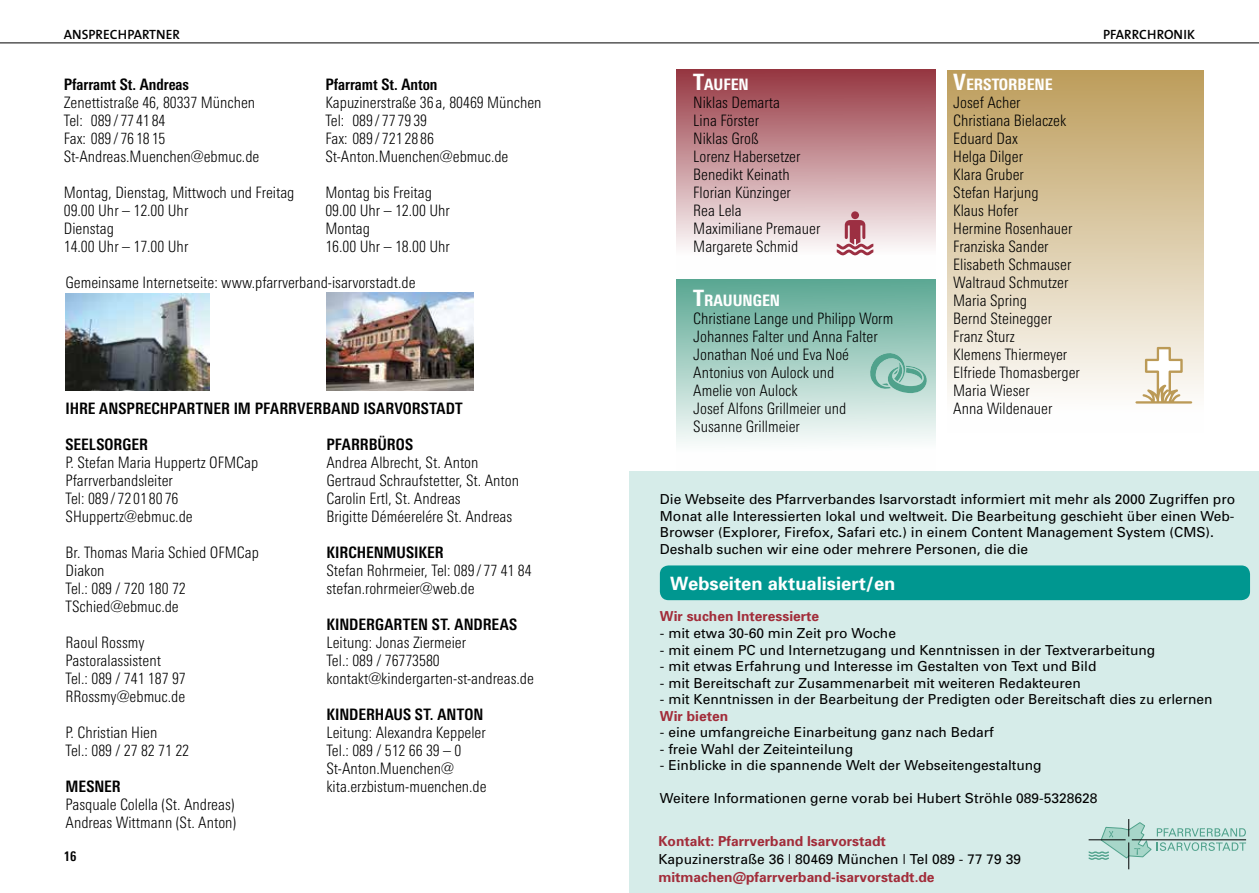
<style>
.page{position:relative;width:1259px;height:893px;background:#fff}
.page>*{position:absolute;margin:0;border:0;box-sizing:border-box;transform-origin:0 0}
.t1{font:700 18.3px "Univers";color:#fff}
.t2{font:300 condensed 15.75px/18px "Linotype Univers";color:#000}
.t3{font:700 condensed 15.75px "Linotype Univers";color:#000}
.t4{font:13.8px/16.5px "Univers";color:#000}
.t5{font:700 13.8px "Univers";color:#a22d3a}
.t6{font:600 13.5px "The Sans";color:#000}
.t7{font:700 condensed 13.5px "Linotype Univers";color:#000}
.s1{font-weight:800;font-size:22.5px;color:#fff}
.s2{font-weight:800;color:#fff}
</style>
<div class="page">
<hr style="left:0;top:43px;width:1259px;height:1px;background:#000">
<svg style="left:676px;top:69px;width:259px;height:211px"></svg>
<svg style="left:676px;top:280px;width:259px;height:164px;background:#a7d0c5"></svg>
<div style="left:946px;top:70px;width:257px;height:363px;background:linear-gradient(to bottom,#bd9d5b,#fff)"></div>
<img style="left:66px;top:293px;width:144px;height:97px">
<img style="left:326px;top:292px;width:148px;height:98px">
<div style="left:629px;top:471px;width:630px;height:422px;background:#d6ece9"></div>
<div style="left:660px;top:565px;width:590px;height:35px;background:#009790;border-radius:9px"></div>
<svg style="left:1088px;top:819px;width:158px;height:50px"></svg>
<svg style="left:1135px;top:347px;width:57px;height:57px"></svg>
<svg style="left:836px;top:211px;width:37px;height:45px;background:#d09fa7"></svg>
<div style="left:851px;top:211px;width:8px;height:8px;background:#9c2f42;border-radius:50%"></div>
<svg style="left:869px;top:351px;width:61px;height:42px;background:#92c4b7"></svg>
<p class="t6" style="left:64px;top:23px;width:118px">ANSPRECHPARTNER</p>
<p class="t6" style="left:1103px;top:23px;width:94px">PFARRCHRONIK</p>
<p class="t2" style="left:693px;top:75px;width:129px"><span class="s1">T</span><span class="s2">AUFEN<br></span>Niklas Demarta<br>Lina Förster<br>Niklas Groß<br>Lorenz Habersetzer<br>Benedikt Keinath<br>Florian Künzinger<br>Rea Lela<br>Maximiliane Premauer<br>Margarete Schmid</p>
<p class="t2" style="left:693px;top:291px;width:201px"><span class="s1">T</span><span class="s2">RAUUNGEN<br></span>Christiane Lange und Philipp Worm<br>Johannes Falter und Anna Falter<br>Jonathan Noé und Eva Noé<br>Antonius von Aulock und<br>Amelie von Aulock<br>Josef Alfons Grillmeier und<br>Susanne Grillmeier</p>
<p class="t2" style="left:953px;top:75px;width:128px"><span class="s1">V</span><span class="s2">ERSTORBENE<br></span>Josef Acher<br>Christiana Bielaczek<br>Eduard Dax<br>Helga Dilger<br>Klara Gruber<br>Stefan Harjung<br>Klaus Hofer<br>Hermine Rosenhauer<br>Franziska Sander<br>Elisabeth Schmauser<br>Waltraud Schmutzer<br>Maria Spring<br>Bernd Steinegger<br>Franz Sturz<br>Klemens Thiermeyer<br>Elfriede Thomasberger<br>Maria Wieser<br>Anna Wildenauer</p>
<p class="t3" style="left:64px;top:75px;width:127px">Pfarramt St. Andreas</p>
<p class="t2" style="left:64px;top:93px;width:197px">Zenettistraße 46, 80337 München<br>Tel: 089 / 77 41 84<br>Fax: 089 / 76 18 15<br>St-Andreas.Muenchen@ebmuc.de</p>
<p class="t2" style="left:64px;top:183px;width:232px">Montag, Dienstag, Mittwoch und Freitag<br>09.00 Uhr – 12.00 Uhr<br>Dienstag<br>14.00 Uhr – 17.00 Uhr</p>
<p class="t3" style="left:325px;top:75px;width:114px">Pfarramt St. Anton</p>
<p class="t2" style="left:325px;top:94px;width:218px">Kapuzinerstraße 36 a, 80469 München<br>Tel: 089 / 77 79 39<br>Fax: 089 / 721 28 86<br>St-Anton.Muenchen@ebmuc.de</p>
<p class="t2" style="left:325px;top:184px;width:126px">Montag bis Freitag<br>09.00 Uhr – 12.00 Uhr<br>Montag<br>16.00 Uhr – 18.00 Uhr</p>
<p class="t2" style="left:66px;top:274px;width:351px">Gemeinsame Internetseite: www.pfarrverband-isarvorstadt.de</p>
<p class="t3" style="left:66px;top:399px;width:398px">IHRE ANSPRECHPARTNER IM PFARRVERBAND ISARVORSTADT</p>
<p class="t3" style="left:66px;top:435px;width:84px">SEELSORGER</p>
<p class="t2" style="left:66px;top:453px;width:194px">P. Stefan Maria Huppertz OFMCap<br>Pfarrverbandsleiter<br>Tel: 089 / 72 01 80 76<br>SHuppertz@ebmuc.de</p>
<p class="t2" style="left:66px;top:543px;width:195px">Br. Thomas Maria Schied OFMCap<br>Diakon<br>Tel.: 089 / 720 180 72<br>TSchied@ebmuc.de</p>
<p class="t2" style="left:66px;top:633px;width:122px">Raoul Rossmy<br>Pastoralassistent<br>Tel.: 089 / 741 187 97<br>RRossmy@ebmuc.de</p>
<p class="t2" style="left:66px;top:723px;width:125px">P. Christian Hien<br>Tel.: 089 / 27 82 71 22</p>
<p class="t3" style="left:66px;top:777px;width:57px">MESNER</p>
<p class="t2" style="left:66px;top:795px;width:172px">Pasquale Colella (St. Andreas)<br>Andreas Wittmann (St. Anton)</p>
<p class="t3" style="left:326px;top:435px;width:88px">PFARRBÜROS</p>
<p class="t2" style="left:326px;top:453px;width:194px">Andrea Albrecht, St. Anton<br>Gertraud Schraufstetter, St. Anton<br>Carolin Ertl, St. Andreas<br>Brigitte Déméerelére St. Andreas</p>
<p class="t3" style="left:326px;top:543px;width:119px">KIRCHENMUSIKER</p>
<p class="t2" style="left:326px;top:561px;width:207px">Stefan Rohrmeier, Tel: 089 / 77 41 84 stefan.rohrmeier@web.de</p>
<p class="t3" style="left:326px;top:615px;width:192px">KINDERGARTEN ST. ANDREAS</p>
<p class="t2" style="left:326px;top:633px;width:209px">Leitung: Jonas Ziermeier<br>Tel.: 089 / 76773580 kontakt@kindergarten-st-andreas.de</p>
<p class="t3" style="left:326px;top:705px;width:159px">KINDERHAUS ST. ANTON</p>
<p class="t2" style="left:326px;top:723px;width:162px">Leitung: Alexandra Keppeler<br>Tel.: 089 / 512 66 39 – 0<br>St-Anton.Muenchen@ kita.erzbistum-muenchen.de</p>
<p class="t4" style="left:660px;top:491px;width:577px">Die Webseite des Pfarrverbandes Isarvorstadt informiert mit mehr als 2000 Zugriffen pro Monat alle Interessierten lokal und weltweit. Die Bearbeitung geschieht über einen Web-Browser (Explorer, Firefox, Safari etc.) in einem Content Management System (CMS).<br>Deshalb suchen wir eine oder mehrere Personen, die die</p>
<p class="t1" style="left:670px;top:572px;width:227px">Webseiten aktualisiert/en</p>
<p class="t5" style="left:660px;top:608px;width:161px">Wir suchen Interessierte</p>
<p class="t4" style="left:660px;top:625px;width:237px">- mit etwa 30-60 min Zeit pro Woche</p>
<p class="t4" style="left:660px;top:641px;width:497px">- mit einem PC und Internetzugang und Kenntnissen in der Textverarbeitung</p>
<p class="t4" style="left:660px;top:658px;width:438px">- mit etwas Erfahrung und Interesse im Gestalten von Text und Bild</p>
<p class="t4" style="left:660px;top:674px;width:422px">- mit Bereitschaft zur Zusammenarbeit mit weiteren Redakteuren</p>
<p class="t4" style="left:660px;top:691px;width:554px">- mit Kenntnissen in der Bearbeitung der Predigten oder Bereitschaft dies zu erlernen</p>
<p class="t5" style="left:660px;top:707px;width:70px">Wir bieten</p>
<p class="t4" style="left:660px;top:724px;width:335px">- eine umfangreiche Einarbeitung ganz nach Bedarf</p>
<p class="t4" style="left:660px;top:740px;width:195px">- freie Wahl der Zeiteinteilung</p>
<p class="t4" style="left:660px;top:757px;width:383px">- Einblicke in die spannende Welt der Webseitengestaltung</p>
<p class="t4" style="left:660px;top:790px;width:439px">Weitere Informationen gerne vorab bei Hubert Ströhle 089-5328628</p>
<p class="t5" style="left:658px;top:832px;width:229px">Kontakt: Pfarrverband Isarvorstadt</p>
<p class="t4" style="left:658px;top:851px;width:364px">Kapuzinerstraße 36 | 80469 München | Tel 089 - 77 79 39</p>
<p class="t5" style="left:658px;top:868px;width:278px">mitmachen@pfarrverband-isarvorstadt.de</p>
<p class="t7" style="left:64px;top:848px;width:14px">16</p>
</div>
